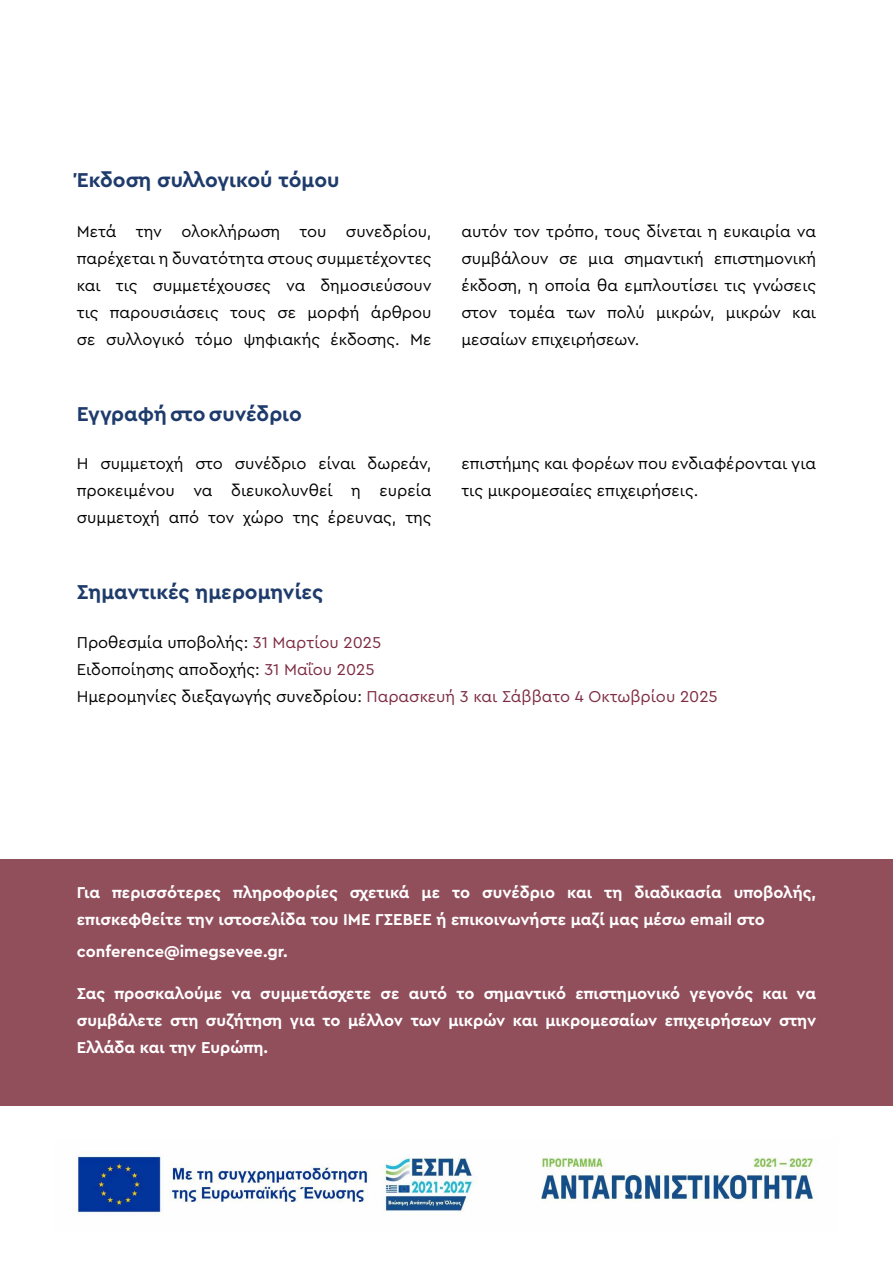
<style>
.page{position:relative;width:893px;height:1263px;background:#fff}
.page>*{position:absolute;margin:0;border:0;box-sizing:border-box;transform-origin:0 0}
.t1{font:700 21px "Cera Pro";color:#1e3b6b}
.t2{font:16.5px/27px "Cera Pro";color:#000;text-align:justify}
.t3{font:700 16.5px/27px "Cera Pro";color:#fff}
.s1{color:#7d2b43}
</style>
<div class="page">
<div style="left:0;top:859px;width:893px;height:247px;background:#914e5b"></div>
<img style="left:76px;top:1155px;width:741px;height:60px">
<p class="t1" style="left:77px;top:166px;width:264px">Έκδοση συλλογικού τόμου</p>
<p class="t2" style="left:77px;top:217px;width:356px">Μετά την ολοκλήρωση του συνεδρίου, παρέχεται η δυνατότητα στους συμμετέχοντες και τις συμμετέχουσες να δημοσιεύσουν τις παρουσιάσεις τους σε μορφή άρθρου σε συλλογικό τόμο ψηφιακής έκδοσης. Με</p>
<p class="t2" style="left:461px;top:217px;width:356px">αυτόν τον τρόπο, τους δίνεται η ευκαιρία να συμβάλουν σε μια σημαντική επιστημονική έκδοση, η οποία θα εμπλουτίσει τις γνώσεις στον τομέα των πολύ μικρών, μικρών και μεσαίων επιχειρήσεων.</p>
<p class="t1" style="left:77px;top:400px;width:227px">Εγγραφή στο συνέδριο</p>
<p class="t2" style="left:77px;top:449px;width:356px">Η συμμετοχή στο συνέδριο είναι δωρεάν, προκειμένου να διευκολυνθεί η ευρεία συμμετοχή από τον χώρο της έρευνας, της</p>
<p class="t2" style="left:461px;top:449px;width:356px">επιστήμης και φορέων που ενδιαφέρονται για τις μικρομεσαίες επιχειρήσεις.</p>
<p class="t1" style="left:77px;top:578px;width:248px">Σημαντικές ημερομηνίες</p>
<p class="t2" style="left:77px;top:628px;width:642px;text-align:left">Προθεσμία υποβολής: <span class="s1">31 Μαρτίου 2025<br></span>Ειδοποίησης αποδοχής: <span class="s1">31 Μαΐου 2025<br></span>Ημερομηνίες διεξαγωγής συνεδρίου: <span class="s1">Παρασκευή 3 και Σάββατο 4 Οκτωβρίου 2025</span></p>
<p class="t3" style="left:77px;top:878px;width:741px">Για περισσότερες πληροφορίες σχετικά με το συνέδριο και τη διαδικασία υποβολής, επισκεφθείτε την ιστοσελίδα του ΙΜΕ ΓΣΕΒΕΕ ή επικοινωνήστε μαζί μας μέσω email στο</p>
<p class="t3" style="left:77px;top:937px;width:213px">conference@imegsevee.gr.</p>
<p class="t3" style="left:77px;top:979px;width:741px;text-align:justify">Σας προσκαλούμε να συμμετάσχετε σε αυτό το σημαντικό επιστημονικό γεγονός και να συμβάλετε στη συζήτηση για το μέλλον των μικρών και μικρομεσαίων επιχειρήσεων στην Ελλάδα και την Ευρώπη.</p>
</div>
